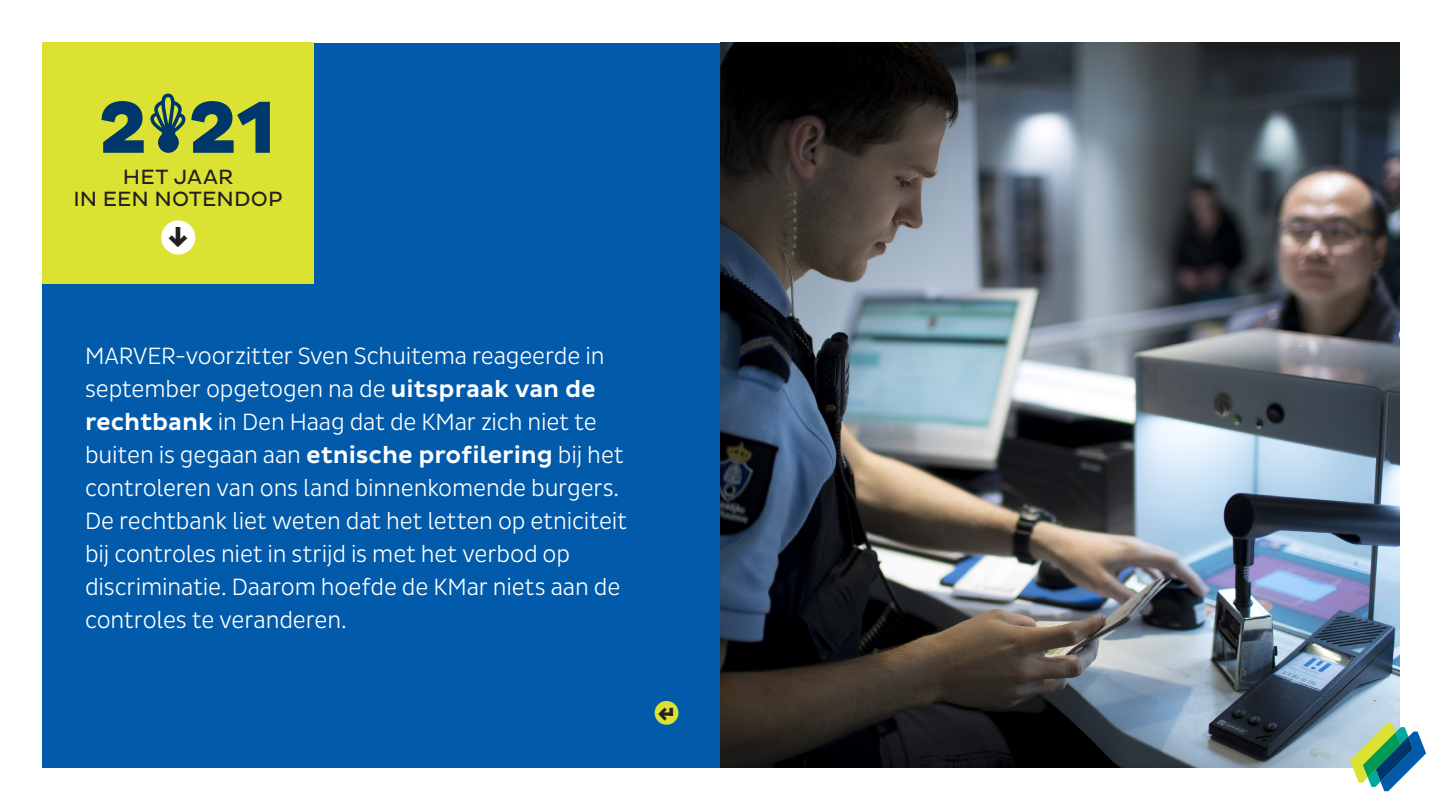
<style>
.page{position:relative;width:1442px;height:810px;background:#fff}
.page>*{position:absolute;margin:0;border:0;box-sizing:border-box;transform-origin:0 0}
.t1{font:800 75px "Pluto Sans";color:#00376b}
.t2{font:800 33.45px "Pluto Sans";color:#231f20}
.t3{font:300 24px/33px "Pluto Sans Cond";letter-spacing:-.005em;color:#fff}
.t4{font:800 23.4px "Pluto Sans";color:#231f20}
.t5{font:800 23.4px "Pluto Sans";color:#231f20;scale:.7 1}
.t6{font:21px "Pluto Sans";letter-spacing:.01em;color:#231f20}
.s1{font-family:"Pluto Sans";font-weight:500}
</style>
<div class="page">
<div style="left:43px;top:43px;width:678px;height:724px;background:#015aaa"></div>
<img style="left:721px;top:43px;width:678px;height:724px">
<div style="left:654px;top:701px;width:24px;height:24px;background:#dce231;border-radius:50%"></div>
<svg style="left:1350px;top:723px;width:76px;height:68px"></svg>
<div style="left:43px;top:43px;width:271px;height:241px;background:#dce231"></div>
<svg style="left:150px;top:94px;width:36px;height:57px"></svg>
<div style="left:158px;top:132px;width:21px;height:21px;background:#00376b;border-radius:50%"></div>
<div style="left:161px;top:220px;width:34px;height:34px;background:#fff;border-radius:50%"></div>
<p class="t1" style="left:99px;top:84px;width:179px">2 21</p>
<p class="t6" style="left:123px;top:165px;width:112px">HET JAAR</p>
<p class="t6" style="left:73px;top:187px;width:211px">IN EEN NOTENDOP</p>
<p class="t2" style="left:166px;top:217px;width:25px">↓</p>
<p class="t3" style="left:85px;top:339px;width:543px">MARVER-voorzitter Sven Schuitema reageerde in september opgetogen na de <span class="s1">uitspraak van de rechtbank</span> in Den Haag dat de KMar zich niet te buiten is gegaan aan <span class="s1">etnische profilering</span> bij het controleren van ons land binnenkomende burgers.<br>De rechtbank liet weten dat het letten op etniciteit bij controles niet in strijd is met het verbod op discriminatie. Daarom hoefde de KMar niets aan de controles te veranderen.</p>
<p class="t5" style="left:657px;top:717px;width:16px;rotate:-90deg">−</p>
<p class="t4" style="left:657px;top:699px;width:18px">←</p>
</div>
